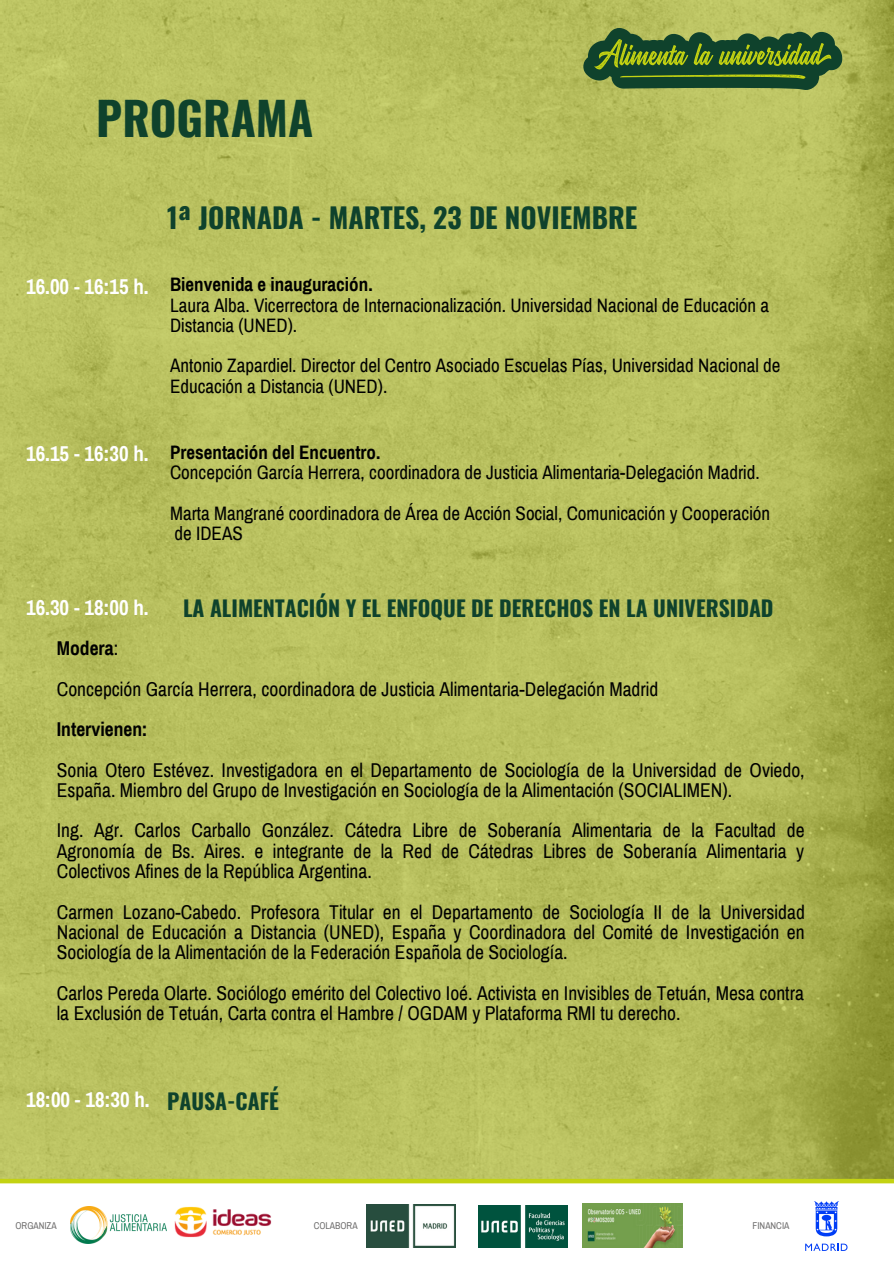
<style>
.page{position:relative;width:894px;height:1264px;background:#fff}
.page>*{position:absolute;margin:0;border:0;box-sizing:border-box;transform-origin:0 0}
.t1{font:700 45.75px "Oswald";color:#0f422c}
.t2{font:700 27.75px "Oswald";color:#0f422c}
.t3{font:700 21.6px "Oswald";color:#0f422c}
.t4{font:700 21px "Archivo Narrow";color:#fff}
.t5{font:19.5px/20.2px "Archivo Narrow";color:#000}
.t6{font:700 19.5px "Archivo Narrow";color:#000}
.t7{font:19.05px/20.2px "Archivo Narrow";color:#000}
.t8{font:700 19.05px "Archivo Narrow";color:#000}
.t9{font:9.6px "Archivo Narrow";color:#706f6f}
.s1{font-weight:400}
</style>
<div class="page">
<img style="left:0;top:0;width:893px;height:1178px">
<div style="left:0;top:1178px;width:893px;height:5px;background:#c3d212"></div>
<svg style="left:583px;top:28px;width:259px;height:62px;background:#4e7233"></svg>
<img style="left:174px;top:1206px;width:98px;height:32px">
<img style="left:71px;top:1206px;width:96px;height:37px">
<svg style="left:805px;top:1243px;width:42px;height:7px"></svg>
<svg style="left:814px;top:1201px;width:25px;height:35px"></svg>
<img style="left:366px;top:1204px;width:89px;height:43px">
<img style="left:478px;top:1205px;width:89px;height:42px">
<img style="left:582px;top:1203px;width:100px;height:44px">
<p class="t1" style="left:96px;top:82px;width:219px">PROGRAMA</p>
<p class="t2" style="left:167px;top:196px;width:471px">1ª JORNADA - MARTES, 23 DE NOVIEMBRE</p>
<p class="t4" style="left:26px;top:275px;width:124px">16.00 - 16:15 h.</p>
<p class="t8" style="left:170px;top:274px;width:204px">Bienvenida e inauguración.</p>
<p class="t7" style="left:170px;top:295px;width:600px">Laura Alba. Vicerrectora de Internacionalización. Universidad Nacional de Educación a<br>Distancia (UNED).</p>
<p class="t7" style="left:170px;top:356px;width:611px">Antonio Zapardiel. Director del Centro Asociado Escuelas Pías, Universidad Nacional de<br>Educación a Distancia (UNED).</p>
<p class="t4" style="left:26px;top:442px;width:124px">16.15 - 16:30 h.</p>
<p class="t4" style="left:26px;top:596px;width:124px">16.30 - 18:00 h.</p>
<p class="t8" style="left:170px;top:442px;width:212px">Presentación del Encuentro.</p>
<p class="t7" style="left:170px;top:462px;width:591px">Concepción García Herrera, coordinadora de Justicia Alimentaria-Delegación Madrid.</p>
<p class="t7" style="left:170px;top:503px;width:601px">Marta Mangrané coordinadora de Área de Acción Social, Comunicación y Cooperación de IDEAS</p>
<p class="t3" style="left:183px;top:591px;width:592px">LA ALIMENTACIÓN Y EL ENFOQUE DE DERECHOS EN LA UNIVERSIDAD</p>
<p class="t6" style="left:57px;top:638px;width:63px">Modera<span class="s1">:</span></p>
<p class="t5" style="left:57px;top:679px;width:603px">Concepción García Herrera, coordinadora de Justicia Alimentaria-Delegación Madrid</p>
<p class="t6" style="left:57px;top:719px;width:92px">Intervienen:</p>
<p class="t5" style="left:57px;top:760px;width:749px">Sonia Otero Estévez. Investigadora en el Departamento de Sociología de la Universidad de Oviedo,<br>España. Miembro del Grupo de Investigación en Sociología de la Alimentación (SOCIALIMEN).</p>
<p class="t5" style="left:57px;top:820px;width:749px;text-align:justify">Ing. Agr. Carlos Carballo González. Cátedra Libre de Soberanía Alimentaria de la Facultad de Agronomía de Bs. Aires. e integrante de la Red de Cátedras Libres de Soberanía Alimentaria y Colectivos Afines de la República Argentina.</p>
<p class="t5" style="left:57px;top:902px;width:749px;text-align:justify">Carmen Lozano-Cabedo. Profesora Titular en el Departamento de Sociología II de la Universidad Nacional de Educación a Distancia (UNED), España y Coordinadora del Comité de Investigación en Sociología de la Alimentación de la Federación Española de Sociología.</p>
<p class="t5" style="left:57px;top:983px;width:748px">Carlos Pereda Olarte. Sociólogo emérito del Colectivo Ioé. Activista en Invisibles de Tetuán, Mesa contra la Exclusión de Tetuán, Carta contra el Hambre / OGDAM y Plataforma RMI tu derecho.</p>
<p class="t4" style="left:26px;top:1088px;width:125px">18:00 - 18:30 h.</p>
<p class="t3" style="left:167px;top:1083px;width:113px">PAUSA-CAFÉ</p>
<p class="t9" style="left:15px;top:1220px;width:43px">ORGANIZA</p>
<p class="t9" style="left:313px;top:1220px;width:45px">COLABORA</p>
<p class="t9" style="left:752px;top:1220px;width:38px">FINANCIA</p>
</div>
